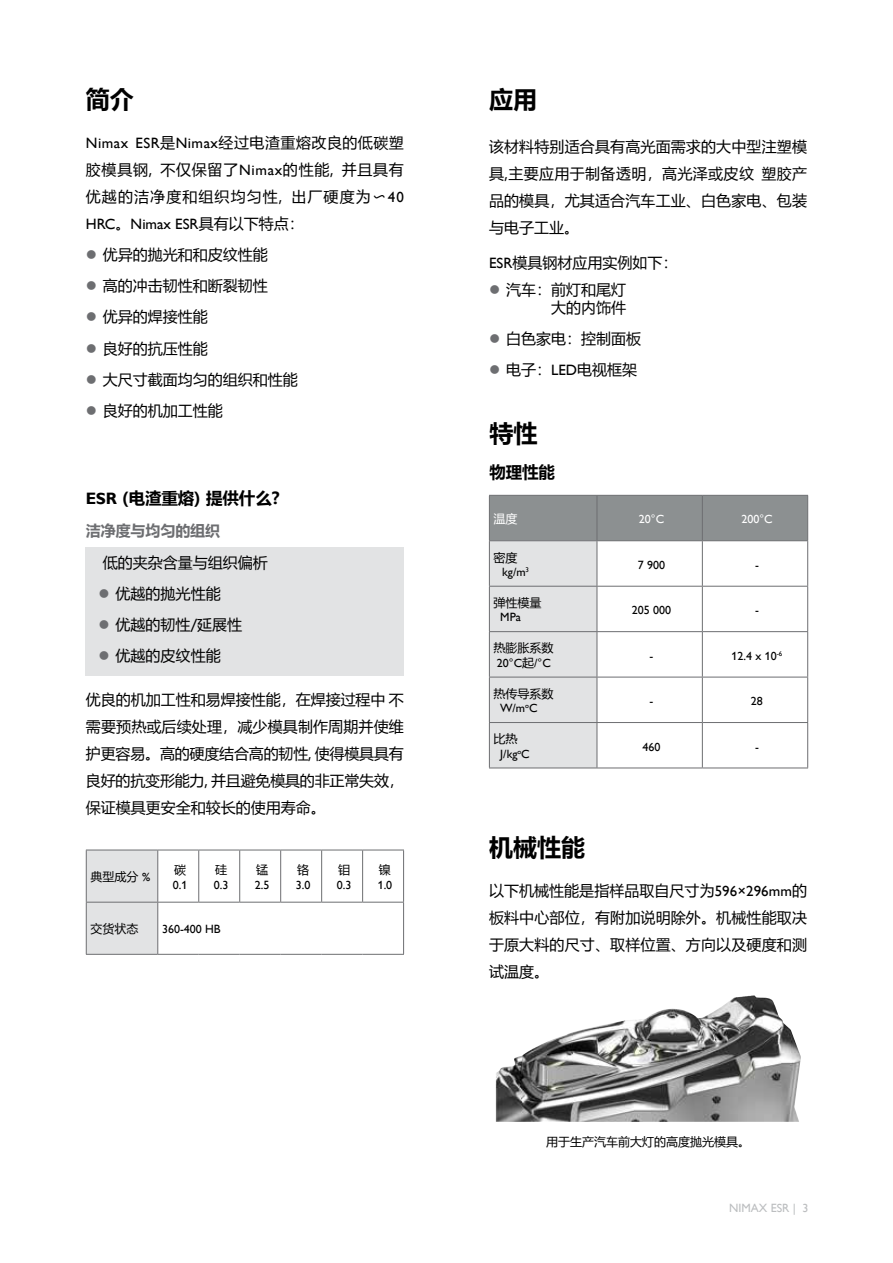
<style>
.page{position:relative;width:893px;height:1263px;background:#fff}
.page>*{position:absolute;margin:0;border:0;box-sizing:border-box;transform-origin:0 0}
.t1{font:700 24px "Microsoft Ya Hei";color:#000}
.t2{font:700 16.5px "Microsoft Ya Hei";letter-spacing:-.005em;color:#000}
.t3{font:15px/31.2px "Microsoft Ya Hei";color:#000}
.t4{font:15px/27px "Microsoft Ya Hei";letter-spacing:.07em;color:#000}
.t5{font:15px "Assab Gill";letter-spacing:.03em;color:#000}
.t6{font:15px "Assab Gill";color:#000}
.t7{font:700 15px "Microsoft Ya Hei";letter-spacing:-.005em;color:#6d6e71}
.t8{font:12px "Assab Gill";color:#000}
.t9{font:12px "Microsoft Ya Hei";color:#000}
.t10{font:12px "Assab Gill";color:#bcbec0}
.t11{font:12px "Assab Gill";color:#fff}
.t12{font:12px "Microsoft Ya Hei";color:#fff}
.s1{font-family:"Microsoft Ya Hei"}
.s2{font-family:"Assab Gill"}
</style>
<div class="page">
<div style="left:86px;top:547px;width:318px;height:129px;background:#e2e3e4"></div>
<div style="left:87px;top:851px;width:70px;height:103px;background:#e2e3e4"></div>
<hr style="left:86px;top:850px;width:72px;height:1px;background:#6d6e71">
<hr style="left:86px;top:850px;width:1px;height:52px;background:#6d6e71">
<hr style="left:158px;top:850px;width:41px;height:1px;background:#6d6e71">
<hr style="left:157px;top:850px;width:1px;height:52px;background:#6d6e71">
<hr style="left:199px;top:850px;width:41px;height:1px;background:#6d6e71">
<hr style="left:198px;top:850px;width:1px;height:52px;background:#6d6e71">
<hr style="left:240px;top:850px;width:41px;height:1px;background:#6d6e71">
<hr style="left:239px;top:850px;width:1px;height:52px;background:#6d6e71">
<hr style="left:281px;top:850px;width:41px;height:1px;background:#6d6e71">
<hr style="left:280px;top:850px;width:1px;height:52px;background:#6d6e71">
<hr style="left:322px;top:850px;width:41px;height:1px;background:#6d6e71">
<hr style="left:321px;top:850px;width:1px;height:52px;background:#6d6e71">
<hr style="left:363px;top:850px;width:41px;height:1px;background:#6d6e71">
<hr style="left:362px;top:850px;width:1px;height:52px;background:#6d6e71">
<hr style="left:403px;top:850px;width:1px;height:52px;background:#6d6e71">
<hr style="left:86px;top:902px;width:72px;height:1px;background:#6d6e71">
<hr style="left:86px;top:902px;width:1px;height:52px;background:#6d6e71">
<hr style="left:158px;top:902px;width:41px;height:1px;background:#6d6e71">
<hr style="left:157px;top:902px;width:1px;height:52px;background:#6d6e71">
<hr style="left:199px;top:902px;width:41px;height:1px;background:#6d6e71">
<hr style="left:240px;top:902px;width:41px;height:1px;background:#6d6e71">
<hr style="left:281px;top:902px;width:41px;height:1px;background:#6d6e71">
<hr style="left:322px;top:902px;width:41px;height:1px;background:#6d6e71">
<hr style="left:363px;top:902px;width:41px;height:1px;background:#6d6e71">
<hr style="left:403px;top:902px;width:1px;height:52px;background:#6d6e71">
<hr style="left:86px;top:954px;width:72px;height:1px;background:#6d6e71">
<hr style="left:158px;top:954px;width:41px;height:1px;background:#6d6e71">
<hr style="left:199px;top:954px;width:41px;height:1px;background:#6d6e71">
<hr style="left:240px;top:954px;width:41px;height:1px;background:#6d6e71">
<hr style="left:281px;top:954px;width:41px;height:1px;background:#6d6e71">
<hr style="left:322px;top:954px;width:41px;height:1px;background:#6d6e71">
<hr style="left:363px;top:954px;width:41px;height:1px;background:#6d6e71">
<svg style="left:490px;top:496px;width:317px;height:272px"></svg>
<hr style="left:489px;top:495px;width:108px;height:1px;background:#6d6e71">
<hr style="left:489px;top:496px;width:1px;height:44px;background:#6d6e71">
<hr style="left:597px;top:495px;width:105px;height:1px;background:#6d6e71">
<hr style="left:597px;top:496px;width:1px;height:44px;background:#6d6e71">
<hr style="left:702px;top:495px;width:106px;height:1px;background:#6d6e71">
<hr style="left:702px;top:496px;width:1px;height:44px;background:#6d6e71">
<hr style="left:807px;top:496px;width:1px;height:44px;background:#6d6e71">
<hr style="left:489px;top:540px;width:108px;height:1px;background:#6d6e71">
<hr style="left:489px;top:541px;width:1px;height:45px;background:#6d6e71">
<hr style="left:597px;top:540px;width:105px;height:1px;background:#6d6e71">
<hr style="left:597px;top:541px;width:1px;height:45px;background:#6d6e71">
<hr style="left:702px;top:540px;width:106px;height:1px;background:#6d6e71">
<hr style="left:702px;top:541px;width:1px;height:45px;background:#6d6e71">
<hr style="left:807px;top:541px;width:1px;height:45px;background:#6d6e71">
<hr style="left:489px;top:586px;width:108px;height:1px;background:#6d6e71">
<hr style="left:489px;top:587px;width:1px;height:44px;background:#6d6e71">
<hr style="left:597px;top:586px;width:105px;height:1px;background:#6d6e71">
<hr style="left:597px;top:587px;width:1px;height:44px;background:#6d6e71">
<hr style="left:702px;top:586px;width:106px;height:1px;background:#6d6e71">
<hr style="left:702px;top:587px;width:1px;height:44px;background:#6d6e71">
<hr style="left:807px;top:587px;width:1px;height:44px;background:#6d6e71">
<hr style="left:489px;top:631px;width:108px;height:1px;background:#6d6e71">
<hr style="left:489px;top:632px;width:1px;height:45px;background:#6d6e71">
<hr style="left:597px;top:631px;width:105px;height:1px;background:#6d6e71">
<hr style="left:597px;top:632px;width:1px;height:45px;background:#6d6e71">
<hr style="left:702px;top:631px;width:106px;height:1px;background:#6d6e71">
<hr style="left:702px;top:632px;width:1px;height:45px;background:#6d6e71">
<hr style="left:807px;top:632px;width:1px;height:45px;background:#6d6e71">
<hr style="left:489px;top:677px;width:108px;height:1px;background:#6d6e71">
<hr style="left:489px;top:677px;width:1px;height:45px;background:#6d6e71">
<hr style="left:597px;top:677px;width:105px;height:1px;background:#6d6e71">
<hr style="left:597px;top:677px;width:1px;height:45px;background:#6d6e71">
<hr style="left:702px;top:677px;width:106px;height:1px;background:#6d6e71">
<hr style="left:702px;top:677px;width:1px;height:45px;background:#6d6e71">
<hr style="left:807px;top:677px;width:1px;height:45px;background:#6d6e71">
<hr style="left:489px;top:722px;width:108px;height:1px;background:#6d6e71">
<hr style="left:489px;top:723px;width:1px;height:45px;background:#6d6e71">
<hr style="left:597px;top:722px;width:105px;height:1px;background:#6d6e71">
<hr style="left:597px;top:723px;width:1px;height:45px;background:#6d6e71">
<hr style="left:702px;top:722px;width:106px;height:1px;background:#6d6e71">
<hr style="left:702px;top:723px;width:1px;height:45px;background:#6d6e71">
<hr style="left:807px;top:723px;width:1px;height:45px;background:#6d6e71">
<hr style="left:489px;top:768px;width:108px;height:1px;background:#6d6e71">
<hr style="left:597px;top:768px;width:105px;height:1px;background:#6d6e71">
<hr style="left:702px;top:768px;width:106px;height:1px;background:#6d6e71">
<img style="left:496px;top:995px;width:305px;height:127px">
<h1 class="t1" style="left:86px;top:82px;width:49px">简介</h1>
<p class="t5" style="left:86px;top:134px;width:320px">Nimax ESR<span class="s1">是</span>Nimax<span class="s1">经过电渣重熔改良的低碳塑</span></p>
<p class="t4" style="left:86px;top:155px;width:320px">胶模具钢, 不仅保留了<span class="s2">Nimax</span>的性能, 并且具有优越的洁净度和组织均匀性, 出厂硬度为〜<span class="s2">40</span></p>
<p class="t6" style="left:86px;top:215px;width:219px">HRC<span class="s1">。</span>Nimax ESR<span class="s1">具有以下特点：</span></p>
<p class="t3" style="left:103px;top:238px;width:196px">优异的抛光和和皮纹性能<br>高的冲击韧性和断裂韧性<br>优异的焊接性能<br>良好的抗压性能<br>大尺寸截面均匀的组织和性能良好的机加工性能</p>
<p class="t2" style="left:86px;top:486px;width:195px"><span class="s2">ESR</span> (电渣重熔) 提供什么?</p>
<p class="t7" style="left:86px;top:520px;width:136px">洁净度与均匀的组织</p>
<p class="t3" style="left:116px;top:546px;width:154px;text-indent:-13px">低的夹杂含量与组织偏析优越的抛光性能<br>优越的韧性/延展性<br>优越的皮纹性能</p>
<p class="t3" style="left:86px;top:686px;width:320px;line-height:27px;text-align:justify">优良的机加工性和易焊接性能，在焊接过程中 不需要预热或后续处理，减少模具制作周期并使维护更容易。高的硬度结合高的韧性, 使得模具具有良好的抗变形能力, 并且避免模具的非正常失效，保证模具更安全和较长的使用寿命。</p>
<p class="t9" style="left:91px;top:869px;width:61px">典型成分 <span class="s2">%</span></p>
<p class="t9" style="left:174px;top:862px;width:13px">碳</p>
<p class="t8" style="left:173px;top:878px;width:16px">0.1</p>
<p class="t9" style="left:215px;top:862px;width:13px">硅</p>
<p class="t8" style="left:214px;top:878px;width:16px">0.3</p>
<p class="t9" style="left:90px;top:920px;width:49px">交货状态</p>
<p class="t8" style="left:162px;top:923px;width:60px">360-400 HB</p>
<p class="t9" style="left:256px;top:862px;width:13px">锰</p>
<p class="t8" style="left:255px;top:878px;width:16px">2.5</p>
<p class="t9" style="left:297px;top:862px;width:13px">铬</p>
<p class="t8" style="left:296px;top:878px;width:16px">3.0</p>
<p class="t9" style="left:338px;top:862px;width:13px">钼</p>
<p class="t8" style="left:337px;top:878px;width:16px">0.3</p>
<p class="t9" style="left:379px;top:862px;width:13px">镍</p>
<p class="t8" style="left:378px;top:878px;width:16px">1.0</p>
<h1 class="t1" style="left:489px;top:82px;width:49px">应用</h1>
<p class="t3" style="left:489px;top:132px;width:320px;line-height:27px;text-align:justify">该材料特别适合具有高光面需求的大中型注塑模具,主要应用于制备透明，高光泽或皮纹 塑胶产品的模具，尤其适合汽车工业、白色家电、包装与电子工业。</p>
<p class="t3" style="left:506px;top:249px;width:173px;line-height:26.5px;text-indent:-17px"><span class="s2">ESR</span>模具钢材应用实例如下：汽车：前灯和尾灯</p>
<p class="t3" style="left:506px;top:291px;width:136px;text-indent:45px">大的内饰件白色家电：控制面板电子：<span class="s2">LED</span>电视框架</p>
<h1 class="t1" style="left:489px;top:416px;width:49px">特性</h1>
<p class="t2" style="left:489px;top:461px;width:67px">物理性能</p>
<p class="t12" style="left:494px;top:510px;width:25px">温度</p>
<p class="t11" style="left:639px;top:513px;width:27px">20°C</p>
<p class="t11" style="left:741px;top:513px;width:33px">200°C</p>
<p class="t9" style="left:494px;top:549px;width:25px">密度</p>
<p class="t8" style="left:502px;top:565px;width:28px">kg/m<sup>3</sup></p>
<p class="t8" style="left:638px;top:558px;width:29px">7 900</p>
<p class="t8" style="left:755px;top:558px;width:5px">-</p>
<p class="t9" style="left:494px;top:594px;width:49px">弹性模量</p>
<p class="t8" style="left:500px;top:611px;width:22px">MPa</p>
<p class="t8" style="left:632px;top:604px;width:41px">205 000</p>
<p class="t8" style="left:755px;top:604px;width:5px">-</p>
<p class="t9" style="left:494px;top:640px;width:61px">热膨胀系数</p>
<p class="t8" style="left:497px;top:656px;width:55px">20°C<span class="s1">起</span>/°C</p>
<p class="t8" style="left:650px;top:649px;width:5px">-</p>
<p class="t8" style="left:731px;top:649px;width:53px">12.4 x 10<sup>-6</sup></p>
<p class="t9" style="left:494px;top:685px;width:61px">热传导系数</p>
<p class="t8" style="left:500px;top:702px;width:39px">W/m<sup>o</sup>C</p>
<p class="t8" style="left:650px;top:694px;width:5px">-</p>
<p class="t8" style="left:751px;top:694px;width:13px">28</p>
<p class="t9" style="left:494px;top:731px;width:25px">比热</p>
<p class="t8" style="left:500px;top:747px;width:31px">J/kg<sup>o</sup>C</p>
<p class="t8" style="left:643px;top:740px;width:19px">460</p>
<p class="t8" style="left:755px;top:740px;width:5px">-</p>
<h1 class="t1" style="left:489px;top:831px;width:97px">机械性能</h1>
<p class="t3" style="left:489px;top:876px;width:320px;line-height:27px;text-align:justify">以下机械性能是指样品取自尺寸为<span class="s2">596×296mm</span>的板料中心部位，有附加说明除外。机械性能取决于原大料的尺寸、取样位置、方向以及硬度和测试温度。</p>
<p class="t9" style="left:546px;top:1133px;width:205px">用于生产汽车前大灯的高度抛光模具。</p>
<p class="t10" style="left:729px;top:1201px;width:81px">NIMAX ESR | 3</p>
</div>
